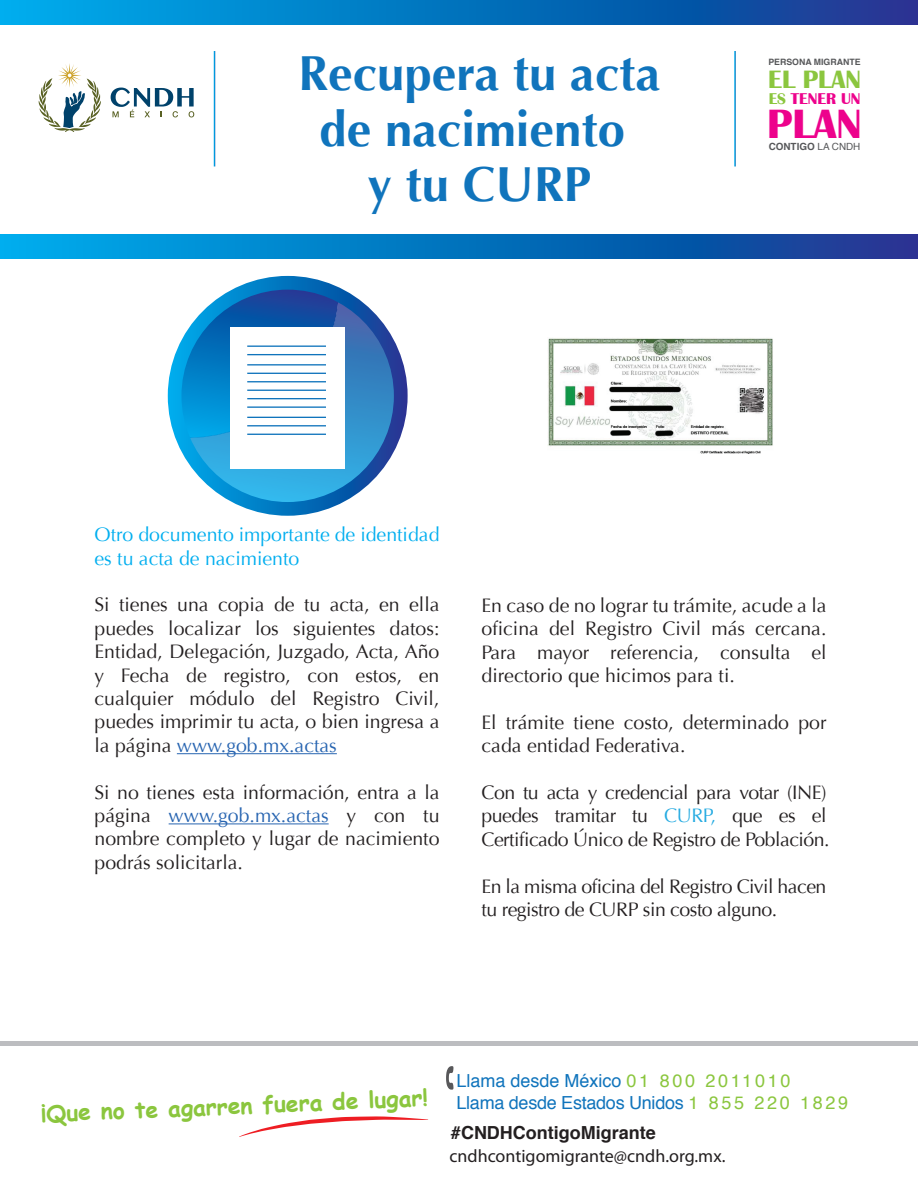
<style>
.page{position:relative;width:918px;height:1188px;background:#fff}
.page>*{position:absolute;margin:0;border:0;box-sizing:border-box;transform-origin:0 0}
.t1{font:700 49.05px/55.5px "Optima";color:#1074bc;text-align:center}
.t2{font:700 42.15px "Britannic";color:#ed028c}
.t3{font:700 25.8px "Britannic";color:#8bc63e}
.t4{font:700 22.8px "Comic Sans MS";color:#8bc63e}
.t5{font:19.5px/23.4px "Optima";color:#231f20;text-align:justify}
.t6{font:19.5px/23.4px "Optima";letter-spacing:-.025em;color:#231f20}
.t7{font:19.5px/23.4px "Optima";color:#00aeef}
.t8{font:18px/21.6px "Helvetica";color:#1074bc}
.t9{font:18px "Myriad Pro";color:#231f20}
.t10{font:700 18px "Helvetica";color:#231f20}
.t11{font:700 16.05px "Britannic";color:#ed028c}
.t12{font:700 9.9px "Helvetica";color:#57585a}
.t13{font:700 8.7px "Helvetica";color:#57585a}
.s1{color:#8bc63e}
.s2{font-weight:400}
.s3{color:#2865b1}
.s4{color:#24aae1}
</style>
<div class="page">
<svg style="left:183px;top:294px;width:217px;height:214px"></svg>
<div style="left:168px;top:276px;width:240px;height:240px;border:14px solid #fff;border-radius:50%"></div>
<svg style="left:239px;top:1116px;width:189px;height:21px"></svg>
<svg style="left:446px;top:1066px;width:8px;height:24px"></svg>
<svg style="left:39px;top:63px;width:62px;height:69px"></svg>
<svg style="left:111px;top:88px;width:83px;height:29px"></svg>
<hr style="left:0;top:1041px;width:918px;height:4px;background:#bcbdc0">
<svg style="left:0;top:0;width:918px;height:25px;background:#0671bd"></svg>
<svg style="left:0;top:234px;width:918px;height:25px;background:#0671bd"></svg>
<hr style="left:177px;top:753px;width:160px;height:1px;background:#2865b1">
<hr style="left:169px;top:823px;width:160px;height:1px;background:#2865b1">
<div style="left:230px;top:327px;width:115px;height:142px;background:#fff"></div>
<svg style="left:173px;top:283px;width:166px;height:157px"></svg>
<hr style="left:247px;top:346px;width:79px;height:1px;background:#1074bc">
<hr style="left:247px;top:354px;width:79px;height:1px;background:#1074bc">
<hr style="left:247px;top:364px;width:79px;height:1px;background:#1074bc">
<hr style="left:247px;top:373px;width:79px;height:1px;background:#1074bc">
<hr style="left:247px;top:381px;width:79px;height:1px;background:#1074bc">
<hr style="left:247px;top:390px;width:79px;height:1px;background:#1074bc">
<hr style="left:247px;top:398px;width:79px;height:1px;background:#1074bc">
<hr style="left:247px;top:406px;width:79px;height:2px;background:#1074bc">
<hr style="left:247px;top:417px;width:79px;height:1px;background:#1074bc">
<hr style="left:247px;top:425px;width:79px;height:1px;background:#1074bc">
<hr style="left:247px;top:434px;width:79px;height:1px;background:#1074bc">
<img style="left:548px;top:338px;width:225px;height:116px">
<h1 class="t1" style="left:298px;top:47px;width:364px">Recupera tu acta de nacimiento<br>y tu CURP</h1>
<p class="t13" style="left:768px;top:55px;width:94px">PERSONA MIGRANTE</p>
<h3 class="t3" style="left:768px;top:65px;width:94px">EL PLAN</h3>
<h2 class="t2" style="left:767px;top:100px;width:96px">PLAN</h2>
<p class="t11" style="left:769px;top:89px;width:93px"><span class="s1">ES</span> TENER UN</p>
<p class="t12" style="left:769px;top:139px;width:93px">CONTIGO <span class="s2">LA CNDH</span></p>
<p class="t7" style="left:94px;top:523px;width:347px">Otro documento importante de identidad es tu acta de nacimiento</p>
<p class="t5" style="left:94px;top:593px;width:347px">Si tienes una copia de tu acta, en ella puedes localizar los siguientes datos:<br>Entidad, Delegación, Juzgado, Acta, Año y Fecha de registro, con estos, en cualquier módulo del Registro Civil, puedes imprimir tu acta, o bien ingresa a la página <span class="s3">www.gob.mx.actas</span></p>
<p class="t5" style="left:94px;top:781px;width:347px">Si no tienes esta información, entra a la página <span class="s3">www.gob.mx.actas</span> y con tu nombre completo y lugar de nacimiento podrás solicitarla.</p>
<p class="t5" style="left:482px;top:594px;width:347px">En caso de no lograr tu trámite, acude a la oficina del Registro Civil más cercana.<br>Para mayor referencia, consulta el directorio que hicimos para ti.</p>
<p class="t5" style="left:482px;top:711px;width:347px">El trámite tiene costo, determinado por cada entidad Federativa.</p>
<p class="t6" style="left:482px;top:781px;width:350px">Con tu acta y credencial para votar (INE) puedes tramitar tu <span class="s4">CURP,</span> que es el<br>Certificado Único de Registro de Población.</p>
<p class="t6" style="left:482px;top:875px;width:346px">En la misma oficina del Registro Civil hacen tu registro de CURP sin costo alguno.</p>
<p class="t4" style="left:40px;top:1095px;width:389px;rotate:-2deg">¡Que no te agarren fuera de lugar!</p>
<p class="t8" style="left:456px;top:1070px;width:393px">Llama desde México <span class="s1">01 800 2011010<br></span>Llama desde Estados Unidos <span class="s1">1 8 5 5 2 2 0 1 8 2 9</span></p>
<p class="t9" style="left:449px;top:1146px;width:277px">cndhcontigomigrante@cndh.org.mx.</p>
<p class="t10" style="left:451px;top:1118px;width:206px">#CNDHContigoMigrante</p>
</div>
